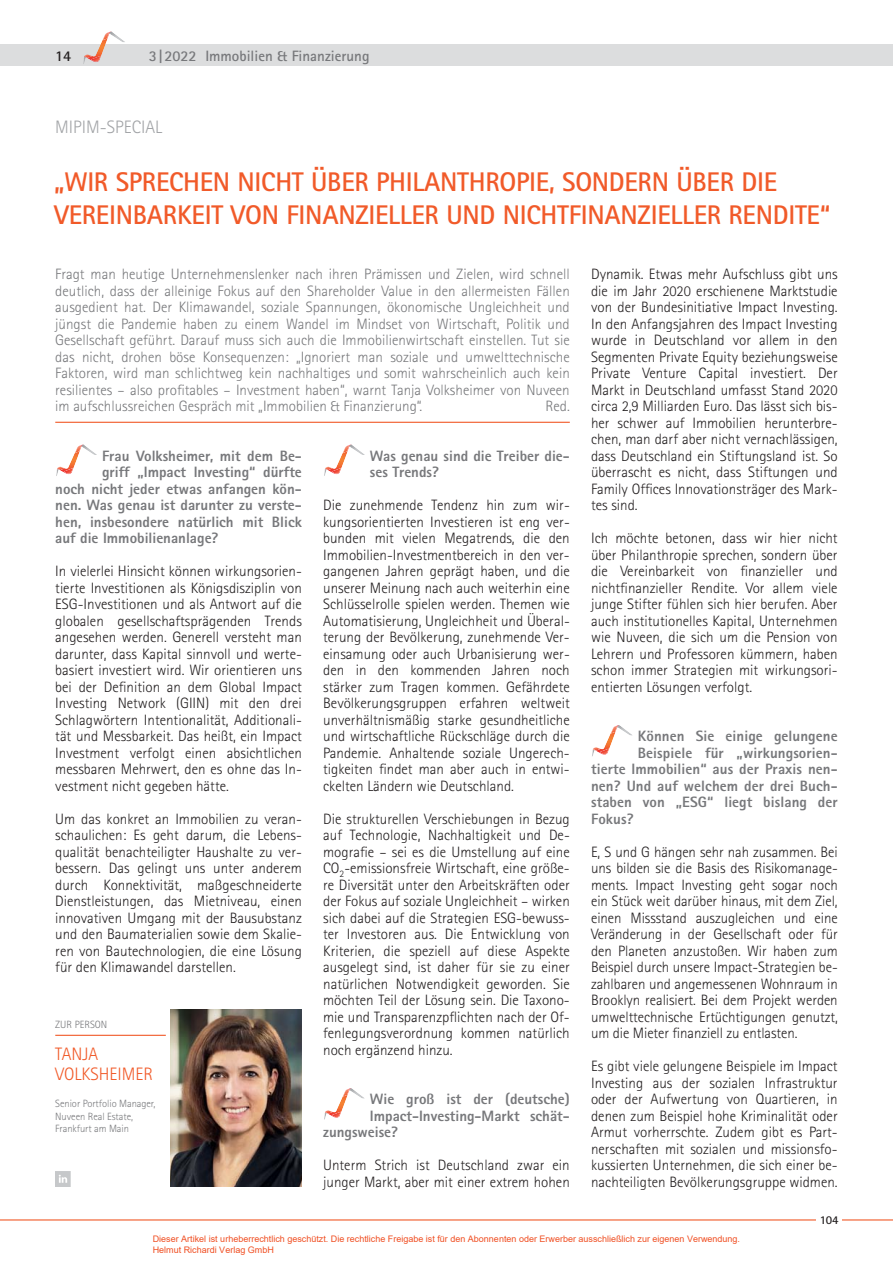
<style>
.page{position:relative;width:893px;height:1263px;background:#fff}
.page>*{position:absolute;margin:0;border:0;box-sizing:border-box;transform-origin:0 0}
.t1{font:700 27px/33px "Rotis Sans Serif";letter-spacing:-.01em;color:#f15a29}
.t2{font:300 18px/20.2px "Rotis Sans Serif";color:#f15a29}
.t3{font:300 18px "Rotis Sans Serif";color:#a2a4a7}
.t4{font:300 15px/16.5px "Rotis Sans Serif";color:#231f20;text-align:justify}
.t5{font:300 15px/16.5px "Rotis Sans Serif";color:#77787b;text-align:justify}
.t6{font:800 15px/16.5px "Rotis Sans Serif";color:#77787b}
.t7{font:700 15px "Rotis Sans Serif";color:#77787b}
.t8{font:700 15px "Rotis Sans Serif";color:#231f20}
.t9{font:700 12px "Rotis Sans Serif";color:#231f20}
.t10{font:300 10.5px/12.6px "Rotis Sans Serif";letter-spacing:-.005em;color:#77787b}
.t11{font:9px/10.8px "Arial";color:#f04f23}
</style>
<div class="page">
<hr style="left:0;top:1219px;width:893px;height:1px;background:#f15a29">
<div style="left:0;top:45px;width:893px;height:21px;background:#dcddde"></div>
<img style="left:113px;top:33px;width:12px;height:9px">
<svg style="left:83px;top:31px;width:30px;height:33px"></svg>
<div style="left:816px;top:1214px;width:26px;height:13px;background:#fff"></div>
<hr style="left:55px;top:422px;width:515px;height:1px;background:#f15a29">
<img style="left:85px;top:446px;width:12px;height:9px">
<svg style="left:56px;top:444px;width:29px;height:32px"></svg>
<img style="left:352px;top:445px;width:13px;height:10px">
<svg style="left:324px;top:444px;width:28px;height:32px"></svg>
<img style="left:352px;top:1089px;width:13px;height:10px">
<svg style="left:324px;top:1088px;width:28px;height:32px"></svg>
<img style="left:620px;top:726px;width:12px;height:10px">
<svg style="left:592px;top:725px;width:28px;height:32px"></svg>
<svg style="left:55px;top:1171px;width:15px;height:15px"></svg>
<img style="left:170px;top:1010px;width:132px;height:176px">
<hr style="left:55px;top:1035px;width:111px;height:1px;background:#f15a29">
<p class="t8" style="left:55px;top:50px;width:18px">14</p>
<p class="t7" style="left:149px;top:50px;width:222px">3 | 2022 Immobilien &amp; Finanzierung</p>
<p class="t3" style="left:55px;top:120px;width:108px">MIPIM-SPECIAL</p>
<h1 class="t1" style="left:54px;top:168px;width:777px">„WIR SPRECHEN NICHT ÜBER PHILANTHROPIE, SONDERN ÜBER DIE<br>VEREINBARKEIT VON FINANZIELLER UND NICHTFINANZIELLER RENDITE“</h1>
<p class="t5" style="left:55px;top:267px;width:516px">Fragt man heutige Unternehmenslenker nach ihren Prämissen und Zielen, wird schnell deutlich, dass der alleinige Fokus auf den Shareholder Value in den allermeisten Fällen ausgedient hat. Der Klimawandel, soziale Spannungen, ökonomische Ungleichheit und jüngst die Pandemie haben zu einem Wandel im Mindset von Wirtschaft, Politik und Gesellschaft geführt. Darauf muss sich auch die Immobilienwirtschaft einstellen. Tut sie das nicht, drohen böse Konsequenzen: „Ignoriert man soziale und umwelttechnische Faktoren, wird man schlichtweg kein nachhaltiges und somit wahrscheinlich auch kein resilientes – also profitables – Investment haben“, warnt Tanja Volksheimer von Nuveen im aufschlussreichen Gespräch mit „Immobilien &amp; Finanzierung“.</p>
<p class="t5" style="left:545px;top:399px;width:26px">Red.</p>
<p class="t6" style="left:102px;top:449px;width:201px">Frau Volksheimer, mit dem Be-</p>
<p class="t6" style="left:102px;top:465px;width:201px">griff „Impact Investing“ dürfte</p>
<p class="t6" style="left:55px;top:482px;width:248px">noch nicht jeder etwas anfangen kön-</p>
<p class="t6" style="left:55px;top:498px;width:248px">nen. Was genau ist darunter zu verste-</p>
<p class="t6" style="left:55px;top:515px;width:248px">hen, insbesondere natürlich mit Blick</p>
<p class="t6" style="left:55px;top:531px;width:165px">auf die Immobilienanlage?</p>
<p class="t4" style="left:55px;top:564px;width:248px">In vielerlei Hinsicht können wirkungsorien&shy;tierte Investitionen als Königsdisziplin von ESG-Investitionen und als Antwort auf die globalen gesellschaftsprägenden Trends angesehen werden. Generell versteht man darunter, dass Kapital sinnvoll und werte&shy;basiert investiert wird. Wir orientieren uns bei der Definition an dem Global Impact Investing Network (GIIN) mit den drei Schlagwörtern Intentionalität, Additionali&shy;tät und Messbarkeit. Das heißt, ein Impact Investment verfolgt einen absichtlichen messbaren Mehrwert, den es ohne das In&shy;vestment nicht gegeben hätte.</p>
<p class="t4" style="left:55px;top:812px;width:248px">Um das konkret an Immobilien zu veran&shy;schaulichen: Es geht darum, die Lebens&shy;qualität benachteiligter Haushalte zu ver&shy;bessern. Das gelingt uns unter anderem durch Konnektivität, maßgeschneiderte Dienstleistungen, das Mietniveau, einen innovativen Umgang mit der Bausubstanz und den Baumaterialien sowie dem Skalie&shy;ren von Bautechnologien, die eine Lösung für den Klimawandel darstellen.</p>
<p class="t10" style="left:55px;top:1019px;width:54px">ZUR PERSON</p>
<p class="t2" style="left:55px;top:1045px;width:99px">TANJA<br>VOLKSHEIMER</p>
<p class="t10" style="left:55px;top:1098px;width:102px">Senior Portfolio Manager,<br>Nuveen Real Estate,<br>Frankfurt am Main</p>
<p class="t6" style="left:370px;top:449px;width:201px">Was genau sind die Treiber die&shy;ses Trends?</p>
<p class="t4" style="left:323px;top:498px;width:248px">Die zunehmende Tendenz hin zum wir&shy;kungsorientierten Investieren ist eng ver&shy;bunden mit vielen Megatrends, die den Immobilien-Investmentbereich in den ver&shy;gangenen Jahren geprägt haben, und die unserer Meinung nach auch weiterhin eine Schlüsselrolle spielen werden. Themen wie Automatisierung, Ungleichheit und Überal&shy;terung der Bevölkerung, zunehmende Ver&shy;einsamung oder auch Urbanisierung wer&shy;den in den kommenden Jahren noch stärker zum Tragen kommen. Gefährdete Bevölkerungsgruppen erfahren weltweit unverhältnismäßig starke gesundheitliche und wirtschaftliche Rückschläge durch die Pandemie. Anhaltende soziale Ungerech&shy;tigkeiten findet man aber auch in entwi&shy;ckelten Ländern wie Deutschland.</p>
<p class="t4" style="left:323px;top:812px;width:248px">Die strukturellen Verschiebungen in Bezug auf Technologie, Nachhaltigkeit und De&shy;mografie – sei es die Umstellung auf eine CO<sub>2</sub>-emissionsfreie Wirtschaft, eine größe&shy;re Diversität unter den Arbeitskräften oder der Fokus auf soziale Ungleichheit – wirken sich dabei auf die Strategien ESG-bewuss&shy;ter Investoren aus. Die Entwicklung von Kriterien, die speziell auf diese Aspekte ausgelegt sind, ist daher für sie zu einer natürlichen Notwendigkeit geworden. Sie möchten Teil der Lösung sein. Die Taxono&shy;mie und Transparenzpflichten nach der Of&shy;fenlegungsverordnung kommen natürlich noch ergänzend hinzu.</p>
<p class="t6" style="left:370px;top:1092px;width:201px">Wie groß ist der (deutsche)</p>
<p class="t6" style="left:370px;top:1109px;width:201px">Impact-Investing-Markt schät-</p>
<p class="t6" style="left:323px;top:1125px;width:76px">zungsweise?</p>
<p class="t4" style="left:323px;top:1158px;width:248px">Unterm Strich ist Deutschland zwar ein junger Markt, aber mit einer extrem hohen</p>
<p class="t4" style="left:591px;top:267px;width:248px">Dynamik. Etwas mehr Aufschluss gibt uns die im Jahr 2020 erschienene Marktstudie von der Bundesinitiative Impact Investing.<br>In den Anfangsjahren des Impact Investing wurde in Deutschland vor allem in den Segmenten Private Equity beziehungsweise Private Venture Capital investiert. Der Markt in Deutschland umfasst Stand 2020 circa 2,9 Milliarden Euro. Das lässt sich bis&shy;her schwer auf Immobilien herunterbre&shy;chen, man darf aber nicht vernachlässigen, dass Deutschland ein Stiftungsland ist. So überrascht es nicht, dass Stiftungen und Family Offices Innovationsträger des Mark&shy;tes sind.</p>
<p class="t4" style="left:591px;top:531px;width:248px">Ich möchte betonen, dass wir hier nicht über Philanthropie sprechen, sondern über die Vereinbarkeit von finanzieller und nichtfinanzieller Rendite. Vor allem viele junge Stifter fühlen sich hier berufen. Aber auch institutionelles Kapital, Unternehmen wie Nuveen, die sich um die Pension von Lehrern und Professoren kümmern, haben schon immer Strategien mit wirkungsori&shy;entierten Lösungen verfolgt.</p>
<p class="t6" style="left:638px;top:729px;width:201px">Können Sie einige gelungene</p>
<p class="t6" style="left:638px;top:746px;width:201px">Beispiele für „wirkungsorien-</p>
<p class="t6" style="left:591px;top:762px;width:248px">tierte Immobilien“ aus der Praxis nen-</p>
<p class="t6" style="left:591px;top:779px;width:248px">nen? Und auf welchem der drei Buch-</p>
<p class="t6" style="left:591px;top:795px;width:248px">staben von „ESG“ liegt bislang der</p>
<p class="t6" style="left:591px;top:812px;width:44px">Fokus?</p>
<p class="t4" style="left:591px;top:845px;width:248px">E, S und G hängen sehr nah zusammen. Bei uns bilden sie die Basis des Risikomanage&shy;ments. Impact Investing geht sogar noch ein Stück weit darüber hinaus, mit dem Ziel, einen Missstand auszugleichen und eine Veränderung in der Gesellschaft oder für den Planeten anzustoßen. Wir haben zum Beispiel durch unsere Impact-Strategien be&shy;zahlbaren und angemessenen Wohnraum in Brooklyn realisiert. Bei dem Projekt werden umwelttechnische Ertüchtigungen genutzt, um die Mieter finanziell zu entlasten.</p>
<p class="t4" style="left:591px;top:1059px;width:248px">Es gibt viele gelungene Beispiele im Impact Investing aus der sozialen Infrastruktur oder der Aufwertung von Quartieren, in denen zum Beispiel hohe Kriminalität oder Armut vorherrschte. Zudem gibt es Part&shy;nerschaften mit sozialen und missionsfo&shy;kussierten Unternehmen, die sich einer be&shy;nachteiligten Bevölkerungsgruppe widmen.</p>
<p class="t9" style="left:820px;top:1215px;width:20px">104</p>
<p class="t11" style="left:153px;top:1233px;width:589px">Dieser Artikel ist urheberrechtlich geschützt. Die rechtliche Freigabe ist für den Abonnenten oder Erwerber ausschließlich zur eigenen Verwendung.<br>Helmut Richardi Verlag GmbH</p>
</div>
